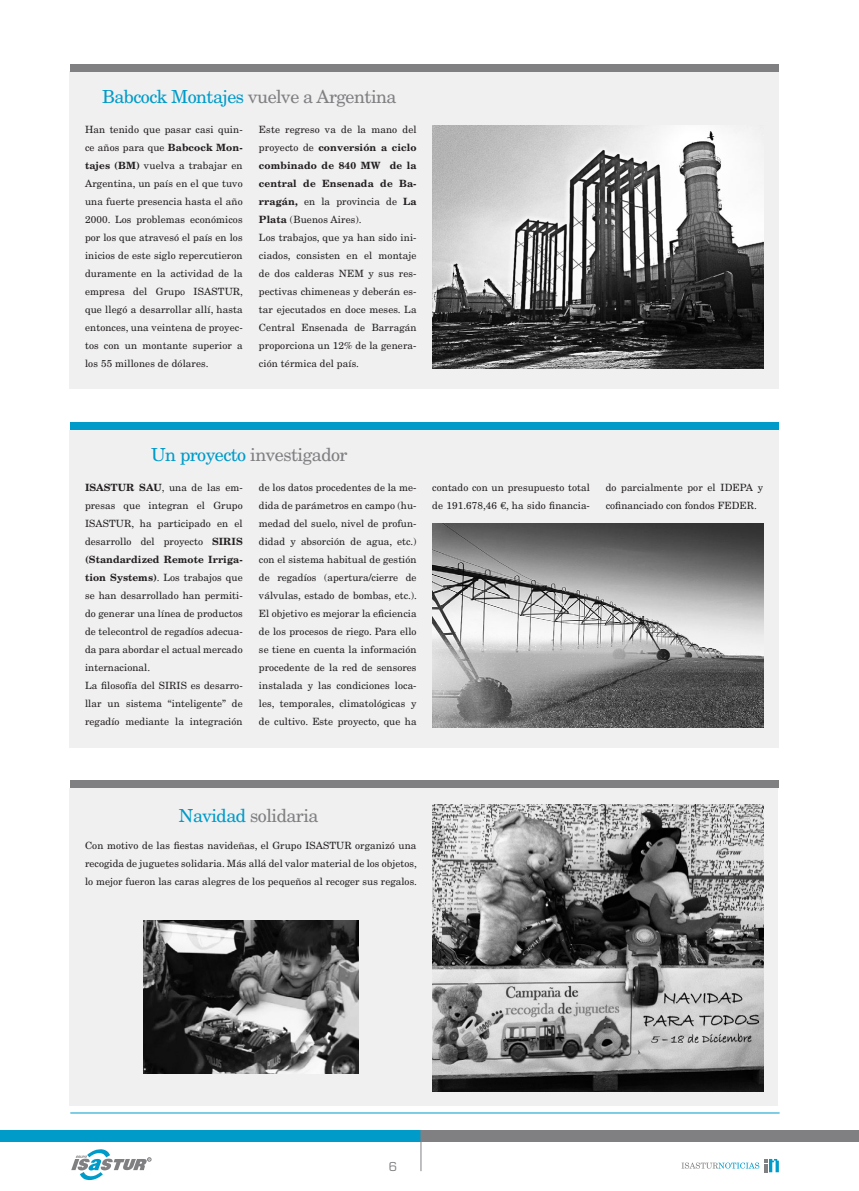
<style>
.page{position:relative;width:859px;height:1191px;background:#fff}
.page>*{position:absolute;margin:0;border:0;box-sizing:border-box;transform-origin:0 0}
.t1{font:18px "New Century Schlbk LT Std";letter-spacing:-.03em;color:#808083}
.t2{font:12px "Eurostile LT Std";color:#808083}
.t3{font:10px/18px "New Century Schlbk LT Std";letter-spacing:.005em;color:#231f20}
.s1{color:#009bc8}
.s2{font-weight:700}
</style>
<div class="page">
<div style="left:69px;top:72px;width:709px;height:317px;background:#f0f0f1"></div>
<div style="left:69px;top:430px;width:709px;height:317px;background:#f0f0f1"></div>
<div style="left:69px;top:788px;width:709px;height:317px;background:#f0f0f1"></div>
<div style="left:70px;top:64px;width:709px;height:8px;background:#808083"></div>
<div style="left:70px;top:422px;width:709px;height:8px;background:#009bc8"></div>
<div style="left:70px;top:780px;width:708px;height:8px;background:#808083"></div>
<div style="left:850px;top:1130px;width:9px;height:11px;background:#808083"></div>
<div style="left:421px;top:1130px;width:429px;height:11px;background:#808083"></div>
<div style="left:0;top:1130px;width:421px;height:11px;background:#009bc8"></div>
<hr style="left:421px;top:1130px;width:1px;height:41px;background:#808083">
<svg style="left:71px;top:1149px;width:80px;height:31px"></svg>
<svg style="left:681px;top:1159px;width:98px;height:13px"></svg>
<hr style="left:70px;top:1112px;width:710px;height:1px;background:#009bc8">
<img style="left:432px;top:523px;width:331px;height:205px">
<img style="left:432px;top:125px;width:331px;height:243px">
<img style="left:432px;top:804px;width:331px;height:287px">
<img style="left:143px;top:920px;width:215px;height:153px">
<h1 class="t1" style="left:102px;top:86px;width:296px"><span class="s1">Babcock Montajes</span> vuelve a Argentina</h1>
<p class="t3" style="left:85px;top:120px;width:160px;text-align:justify">Han tenido que pasar casi quin&shy;ce años para que <span class="s2">Babcock Mon&shy;tajes (BM)</span> vuelva a trabajar en Argentina, un país en el que tuvo una fuerte presencia hasta el año 2000. Los problemas económicos por los que atravesó el país en los inicios de este siglo repercutieron duramente en la actividad de la empresa del Grupo ISASTUR, que llegó a desarrollar allí, hasta entonces, una veintena de proyec&shy;tos con un montante superior a los 55 millones de dólares.</p>
<p class="t3" style="left:259px;top:120px;width:159px">Este regreso va de la mano del proyecto de <span class="s2">conversión a ciclo combinado de 840 MW de la central de Ensenada de Ba&shy;rragán,</span> en la provincia de <span class="s2">La<br>Plata</span> (Buenos Aires).<br>Los trabajos, que ya han sido ini&shy;ciados, consisten en el montaje de dos calderas NEM y sus res&shy;pectivas chimeneas y deberán es&shy;tar ejecutados en doce meses. La<br>Central Ensenada de Barragán proporciona un 12% de la genera&shy;ción térmica del país.</p>
<h1 class="t1" style="left:151px;top:444px;width:198px"><span class="s1">Un proyecto</span> investigador</h1>
<p class="t3" style="left:85px;top:478px;width:159px"><span class="s2">ISASTUR SAU</span>, una de las em&shy;presas que integran el Grupo<br>ISASTUR, ha participado en el desarrollo del proyecto <span class="s2">SIRIS (Standardized Remote Irriga&shy;tion Systems)</span>. Los trabajos que se han desarrollado han permiti&shy;do generar una línea de productos de telecontrol de regadíos adecua&shy;da para abordar el actual mercado internacional.<br>La filosofía del SIRIS es desarro&shy;llar un sistema “inteligente” de regadío mediante la integración</p>
<p class="t3" style="left:259px;top:478px;width:159px;text-align:justify">de los datos procedentes de la me&shy;dida de parámetros en campo (hu&shy;medad del suelo, nivel de profun&shy;didad y absorción de agua, etc.) con el sistema habitual de gestión de regadíos (apertura/cierre de válvulas, estado de bombas, etc.).<br>El objetivo es mejorar la eficiencia de los procesos de riego. Para ello se tiene en cuenta la información procedente de la red de sensores instalada y las condiciones loca&shy;les, temporales, climatológicas y de cultivo. Este proyecto, que ha</p>
<p class="t3" style="left:432px;top:478px;width:159px">contado con un presupuesto total de 191.678,46 €, ha sido financia-</p>
<p class="t3" style="left:606px;top:478px;width:159px">do parcialmente por el IDEPA y cofinanciado con fondos FEDER.</p>
<h1 class="t1" style="left:179px;top:804px;width:141px"><span class="s1">Navidad</span> solidaria</h1>
<p class="t3" style="left:85px;top:836px;width:333px;text-align:justify">Con motivo de las fiestas navideñas, el Grupo ISASTUR organizó una recogida de juguetes solidaria. Más allá del valor material de los objetos, lo mejor fueron las caras alegres de los pequeños al recoger sus regalos.</p>
<p class="t2" style="left:389px;top:1159px;width:10px">6</p>
</div>
